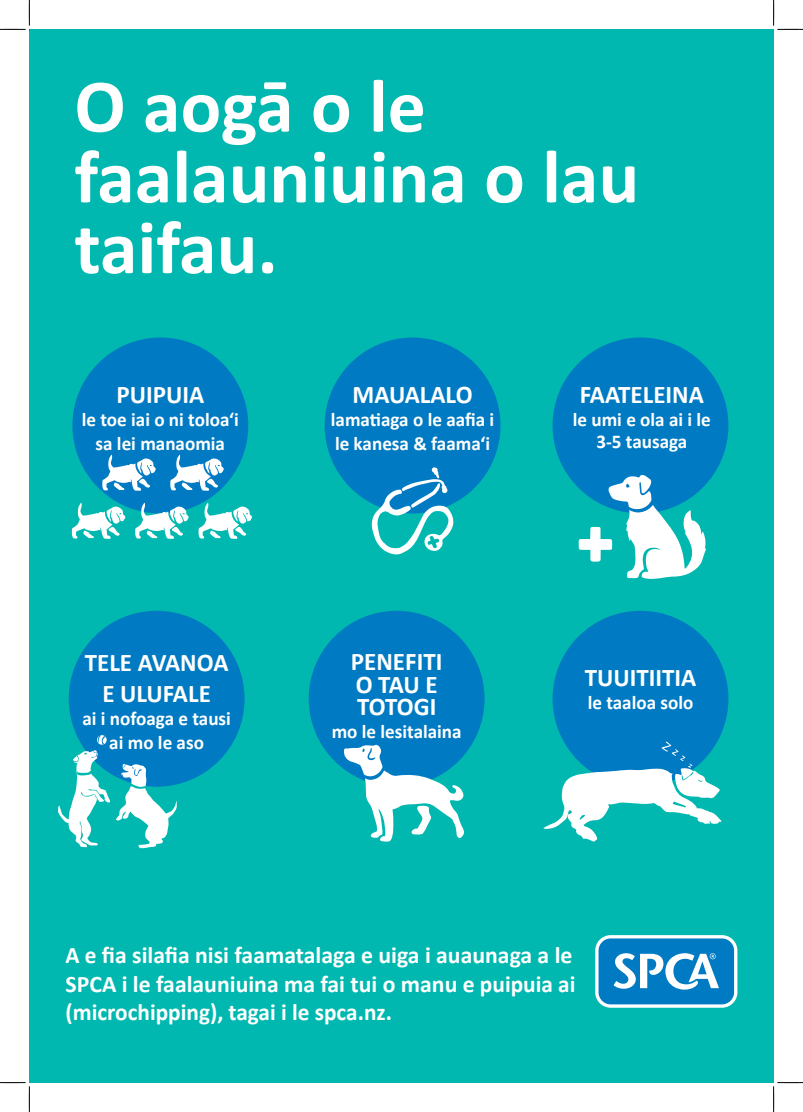
<style>
.page{position:relative;width:803px;height:1112px;background:#fff}
.page>*{position:absolute;margin:0;border:0;box-sizing:border-box;transform-origin:0 0}
.t1{font:700 76px/70.8px "Calibri";color:#fff}
.t2{font:700 25.5px/22.5px "Calibri";color:#fff}
.Sub_title{font:700 23.75px/28.5px "Calibri";color:#fff}
.t3{font:700 19.5px/23.4px "Calibri";color:#fff;text-align:center}
</style>
<div class="page">
<div style="left:29px;top:29px;width:744px;height:1053px;background:#00b8af"></div>
<div style="left:552px;top:610px;width:176px;height:176px;background:#007ac2;border-radius:50%"></div>
<div style="left:325px;top:337px;width:175px;height:176px;background:#007ac2;border-radius:50%"></div>
<div style="left:552px;top:337px;width:176px;height:176px;background:#007ac2;border-radius:50%"></div>
<div style="left:309px;top:610px;width:175px;height:176px;background:#007ac2;border-radius:50%"></div>
<div style="left:69px;top:610px;width:176px;height:176px;background:#007ac2;border-radius:50%"></div>
<div style="left:72px;top:337px;width:176px;height:176px;background:#007ac2;border-radius:50%"></div>
<svg style="left:343px;top:744px;width:121px;height:97px"></svg>
<svg style="left:72px;top:502px;width:53px;height:36px"></svg>
<svg style="left:135px;top:502px;width:54px;height:36px"></svg>
<svg style="left:199px;top:502px;width:53px;height:36px"></svg>
<svg style="left:170px;top:454px;width:54px;height:36px"></svg>
<svg style="left:102px;top:454px;width:54px;height:36px"></svg>
<svg style="left:579px;top:475px;width:127px;height:104px"></svg>
<svg style="left:97px;top:735px;width:10px;height:9px"></svg>
<svg style="left:58px;top:750px;width:52px;height:97px"></svg>
<svg style="left:116px;top:764px;width:61px;height:84px"></svg>
<svg style="left:543px;top:741px;width:179px;height:100px"></svg>
<svg style="left:595px;top:935px;width:142px;height:72px;background:#47a0d2"></svg>
<svg style="left:371px;top:467px;width:83px;height:87px"></svg>
<svg style="left:0;top:0;width:30px;height:30px"></svg>
<svg style="left:0;top:1082px;width:30px;height:29px"></svg>
<svg style="left:773px;top:0;width:30px;height:30px"></svg>
<svg style="left:773px;top:1081px;width:30px;height:30px"></svg>
<p class="t1" style="left:74px;top:70px;width:566px">O aogā o le faalauniuina o lau taifau.</p>
<p class="t2" style="left:116px;top:382px;width:89px">PUIPUIA</p>
<p class="t3" style="left:82px;top:407px;width:158px">le toe iai o ni toloa‘i sa lei manaomia</p>
<p class="t2" style="left:85px;top:647px;width:145px;line-height:30.6px;text-align:center">TELE AVANOA<br>E ULUFALE</p>
<p class="t3" style="left:82px;top:706px;width:150px">ai i nofoaga e tausi ai mo le aso</p>
<p class="t2" style="left:352px;top:382px;width:122px">MAUALALO</p>
<p class="t3" style="left:331px;top:407px;width:165px;text-align:left">lamatiaga o le aafia i le kanesa &amp; faama‘i</p>
<p class="t2" style="left:351px;top:649px;width:93px">PENEFITI<br>O TAU E<br>TOTOGI</p>
<p class="t3" style="left:332px;top:719px;width:131px">mo le lesitalaina</p>
<p class="t2" style="left:580px;top:382px;width:126px">FAATELEINA</p>
<p class="t3" style="left:573px;top:407px;width:140px;line-height:22.5px">le umi e ola ai i le<br>3-5 tausaga</p>
<p class="t2" style="left:585px;top:665px;width:113px">TUUITIITIA</p>
<p class="t3" style="left:588px;top:690px;width:107px">le taaloa solo</p>
<p class="Sub_title" style="left:66px;top:940px;width:511px">A e fia silafia nisi faamatalaga e uiga i auaunaga a le<br>SPCA i le faalauniuina ma fai tui o manu e puipuia ai (microchipping), tagai i le spca.nz.</p>
</div>
